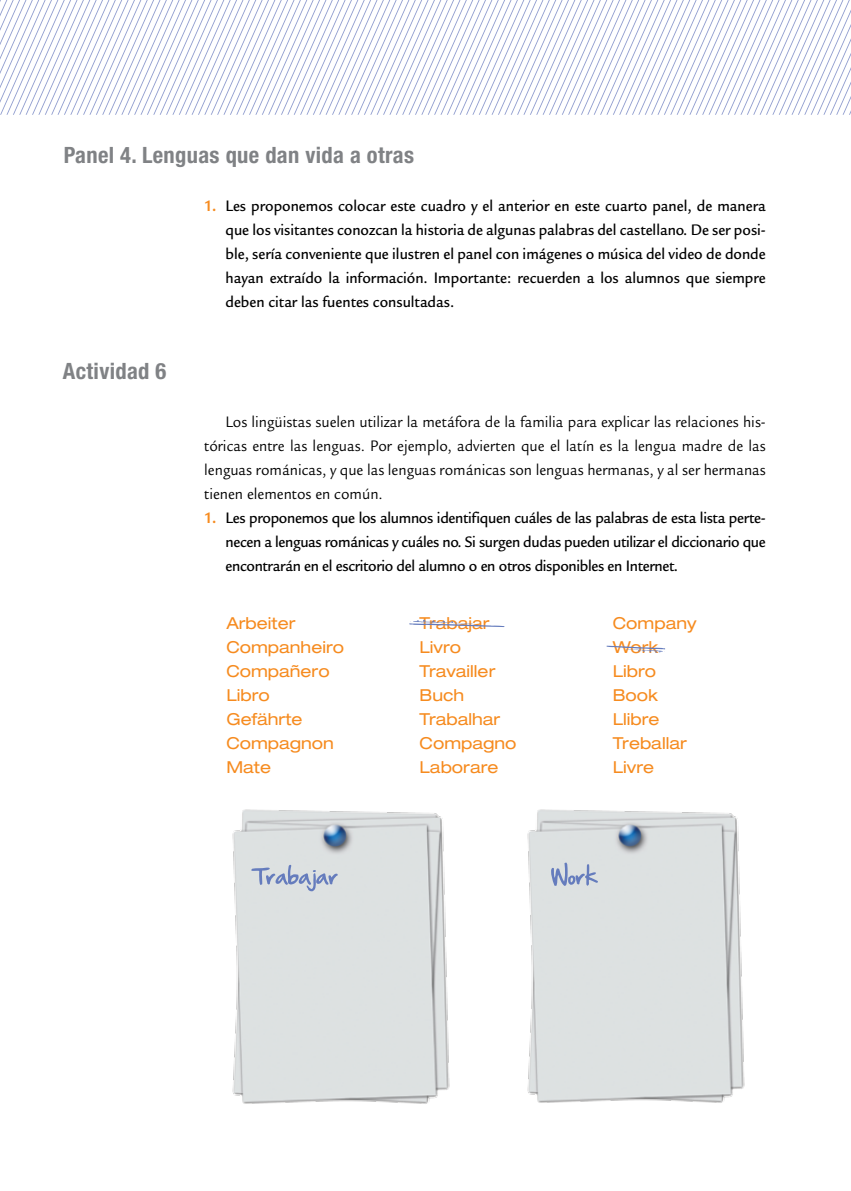
<style>
.page{position:relative;width:851px;height:1191px;background:#fff}
.page>*{position:absolute;margin:0;border:0;box-sizing:border-box;transform-origin:0 0}
.t1{font:700 condensed 22.5px "Helvetica Neue LT Std";letter-spacing:.015em;color:#808285}
.t2{font:500 16.5px/24px "Legacy Sans Std";letter-spacing:-.01em;color:#000;text-align:justify;scale:.93 1}
.t3{font:16.5px/24px "Legacy Sans Std";color:#000;text-align:justify;scale:.93 1}
.t4{font:expanded 16.5px/24px "Helvetica Neue LT Std";color:#f68b1f}
.s1{font-weight:700;color:#f68b1f}
</style>
<div class="page">
<svg style="left:0;top:0;width:850px;height:115px"></svg>
<img style="left:232px;top:809px;width:218px;height:295px">
<img style="left:527px;top:809px;width:218px;height:294px">
<svg style="left:251px;top:865px;width:87px;height:26px;background:#c0c9d8"></svg>
<svg style="left:551px;top:862px;width:47px;height:24px"></svg>
<svg style="left:409px;top:620px;width:95px;height:7px"></svg>
<svg style="left:606px;top:645px;width:59px;height:8px"></svg>
<h1 class="t1" style="left:64px;top:141px;width:352px">Panel 4. Lenguas que dan vida a otras</h1>
<h1 class="t1" style="left:63px;top:357px;width:105px">Actividad 6</h1>
<p class="t2" style="left:225px;top:194px;width:582px;text-indent:-21px"><span class="s1">1.</span> Les proponemos colocar este cuadro y el anterior en este cuarto panel, de manera que los visitantes conozcan la historia de algunas palabras del castellano. De ser posi&shy;ble, sería conveniente que ilustren el panel con imágenes o música del video de donde hayan extraído la información. Importante: recuerden a los alumnos que siempre deben citar las fuentes consultadas.</p>
<p class="t3" style="left:204px;top:410px;width:605px;text-indent:21px">Los lingüistas suelen utilizar la metáfora de la familia para explicar las relaciones his&shy;tóricas entre las lenguas. Por ejemplo, advierten que el latín es la lengua madre de las lenguas románicas, y que las lenguas románicas son lenguas hermanas, y al ser hermanas tienen elementos en común.</p>
<p class="t2" style="left:225px;top:506px;width:582px;text-indent:-21px"><span class="s1">1.</span> Les proponemos que los alumnos identifiquen cuáles de las palabras de esta lista perte&shy;necen a lenguas románicas y cuáles no. Si surgen dudas pueden utilizar el diccionario que encontrarán en el escritorio del alumno o en otros disponibles en Internet.</p>
<p class="t4" style="left:226px;top:610px;width:119px">Arbeiter<br>Companheiro<br>Compañero<br>Libro<br>Gefährte<br>Compagnon<br>Mate</p>
<p class="t4" style="left:419px;top:610px;width:98px">Trabajar<br>Livro<br>Travailler<br>Buch<br>Trabalhar<br>Compagno<br>Laborare</p>
<p class="t4" style="left:612px;top:610px;width:85px">Company<br>Work<br>Libro<br>Book<br>Llibre<br>Treballar<br>Livre</p>
</div>
